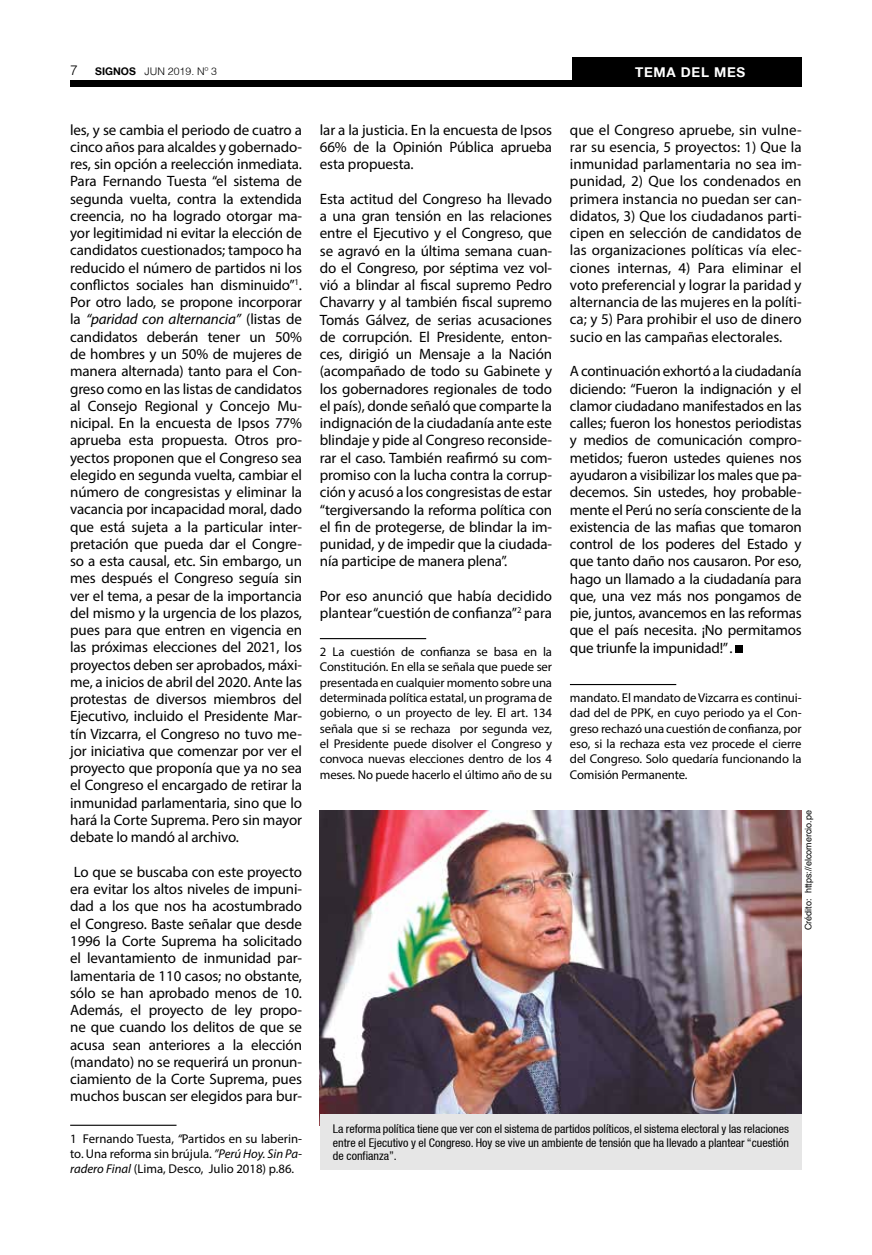
<style>
.page{position:relative;width:872px;height:1255px;background:#fff}
.page>*{position:absolute;margin:0;border:0;box-sizing:border-box;transform-origin:0 0}
.t1{font:15px/17.2px "Myriad Pro";letter-spacing:-.01em;color:#000;text-align:justify}
.t2{font:700 13.5px "Helvetica 75";letter-spacing:.05em;color:#fff}
.t3{font:300 13.5px "Helvetica";color:#000}
.t4{font:12.75px/15.3px "Myriad Pro";letter-spacing:-.01em;color:#000;text-align:justify}
.t5{font:condensed 12px/13.5px "Helvetica 57";color:#000;text-align:justify}
.t6{font:300 10.5px "Helvetica";color:#000}
.t7{font:9px "Helvetica";color:#000}
.s1{font-family:"Helvetica 75";font-weight:700}
.s2{font-style:italic}
</style>
<div class="page">
<div style="left:70px;top:81px;width:731px;height:6px;background:#000"></div>
<hr style="left:70px;top:1124px;width:106px;height:1px;background:#000">
<hr style="left:320px;top:638px;width:106px;height:1px;background:#000">
<div style="left:572px;top:57px;width:229px;height:30px;background:#000"></div>
<div style="left:735px;top:645px;width:7px;height:7px;background:#000"></div>
<hr style="left:570px;top:684px;width:106px;height:1px;background:#000">
<img style="left:320px;top:810px;width:481px;height:304px">
<div style="left:320px;top:1114px;width:481px;height:55px;background:#e6e6e6"></div>
<p class="t3" style="left:70px;top:61px;width:9px">7</p>
<p class="t6" style="left:95px;top:64px;width:123px"><span class="s1">SIGNOS</span> JUN 2019. Nº 3</p>
<p class="t2" style="left:635px;top:64px;width:111px">TEMA DEL MES</p>
<p class="t1" style="left:70px;top:121px;width:233px">les, y se cambia el periodo de cuatro a cinco años para alcaldes y gobernado&shy;res, sin opción a reelección inmediata.<br>Para Fernando Tuesta “el sistema de segunda vuelta, contra la extendida creencia, no ha logrado otorgar ma&shy;yor legitimidad ni evitar la elección de candidatos cuestionados; tampoco ha reducido el número de partidos ni los conflictos sociales han disminuido”<sup>1</sup>.<br>Por otro lado, se propone incorporar la <span class="s2">“paridad con alternancia”</span> (listas de candidatos deberán tener un 50% de hombres y un 50% de mujeres de manera alternada) tanto para el Con&shy;greso como en las listas de candidatos al Consejo Regional y Concejo Mu&shy;nicipal. En la encuesta de Ipsos 77% aprueba esta propuesta. Otros pro&shy;yectos proponen que el Congreso sea elegido en segunda vuelta, cambiar el número de congresistas y eliminar la vacancia por incapacidad moral, dado que está sujeta a la particular inter&shy;pretación que pueda dar el Congre&shy;so a esta causal, etc. Sin embargo, un mes después el Congreso seguía sin ver el tema, a pesar de la importancia del mismo y la urgencia de los plazos, pues para que entren en vigencia en las próximas elecciones del 2021, los proyectos deben ser aprobados, máxi&shy;me, a inicios de abril del 2020. Ante las protestas de diversos miembros del Ejecutivo, incluido el Presidente Mar&shy;tín Vizcarra, el Congreso no tuvo me&shy;jor iniciativa que comenzar por ver el proyecto que proponía que ya no sea el Congreso el encargado de retirar la inmunidad parlamentaria, sino que lo hará la Corte Suprema. Pero sin mayor debate lo mandó al archivo.</p>
<p class="t1" style="left:70px;top:863px;width:233px">Lo que se buscaba con este proyecto era evitar los altos niveles de impuni&shy;dad a los que nos ha acostumbrado el Congreso. Baste señalar que desde 1996 la Corte Suprema ha solicitado el levantamiento de inmunidad par&shy;lamentaria de 110 casos; no obstante, sólo se han aprobado menos de 10.<br>Además, el proyecto de ley propo&shy;ne que cuando los delitos de que se acusa sean anteriores a la elección (mandato) no se requerirá un pronun&shy;ciamiento de la Corte Suprema, pues muchos buscan ser elegidos para bur-</p>
<p class="t4" style="left:70px;top:1130px;width:233px">1 Fernando Tuesta, <span class="s2">“</span>Partidos en su laberin&shy;to. Una reforma sin brújula. <span class="s2">”Perú Hoy. Sin Pa&shy;radero Final</span> (Lima, Desco, Julio 2018) p.86.</p>
<p class="t1" style="left:320px;top:121px;width:234px">lar a la justicia. En la encuesta de Ipsos 66% de la Opinión Pública aprueba esta propuesta.</p>
<p class="t1" style="left:320px;top:190px;width:234px">Esta actitud del Congreso ha llevado a una gran tensión en las relaciones entre el Ejecutivo y el Congreso, que se agravó en la última semana cuan&shy;do el Congreso, por séptima vez vol&shy;vió a blindar al fiscal supremo Pedro Chavarry y al también fiscal supremo Tomás Gálvez, de serias acusaciones de corrupción. El Presidente, enton&shy;ces, dirigió un Mensaje a la Nación (acompañado de todo su Gabinete y los gobernadores regionales de todo el país), donde señaló que comparte la indignación de la ciudadanía ante este blindaje y pide al Congreso reconside&shy;rar el caso. También reafirmó su com&shy;promiso con la lucha contra la corrup&shy;ción y acusó a los congresistas de estar “tergiversando la reforma política con el fin de protegerse, de blindar la im&shy;punidad, y de impedir que la ciudada&shy;nía participe de manera plena”.</p>
<p class="t1" style="left:320px;top:587px;width:234px">Por eso anunció que había decidido plantear “cuestión de confianza”<sup>2</sup> para</p>
<p class="t4" style="left:320px;top:644px;width:234px">2 La cuestión de confianza se basa en la Constitución. En ella se señala que puede ser presentada en cualquier momento sobre una determinada política estatal, un programa de gobierno, o un proyecto de ley. El art. 134 señala que si se rechaza por segunda vez, el Presidente puede disolver el Congreso y convoca nuevas elecciones dentro de los 4 meses. No puede hacerlo el último año de su</p>
<p class="t1" style="left:570px;top:121px;width:233px">que el Congreso apruebe, sin vulne&shy;rar su esencia, 5 proyectos: 1) Que la inmunidad parlamentaria no sea im&shy;punidad, 2) Que los condenados en primera instancia no puedan ser can&shy;didatos, 3) Que los ciudadanos parti&shy;cipen en selección de candidatos de las organizaciones políticas vía elec&shy;ciones internas, 4) Para eliminar el voto preferencial y lograr la paridad y alternancia de las mujeres en la políti&shy;ca; y 5) Para prohibir el uso de dinero sucio en las campañas electorales.</p>
<p class="t1" style="left:570px;top:362px;width:233px">A continuación exhortó a la ciudadanía diciendo: “Fueron la indignación y el clamor ciudadano manifestados en las calles; fueron los honestos periodistas y medios de comunicación compro&shy;metidos; fueron ustedes quienes nos ayudaron a visibilizar los males que pa&shy;decemos. Sin ustedes, hoy probable&shy;mente el Perú no sería consciente de la existencia de las mafias que tomaron control de los poderes del Estado y que tanto daño nos causaron. Por eso, hago un llamado a la ciudadanía para que, una vez más nos pongamos de pie, juntos, avancemos en las reformas que el país necesita. ¡No permitamos que triunfe la impunidad!” .</p>
<p class="t4" style="left:570px;top:689px;width:233px">mandato. El mandato de Vizcarra es continui&shy;dad del de PPK, en cuyo periodo ya el Con&shy;greso rechazó una cuestión de confianza, por eso, si la rechaza esta vez procede el cierre del Congreso. Solo quedaría funcionando la Comisión Permanente.</p>
<p class="t7" style="left:803px;top:930px;width:121px;rotate:-90deg">Crédito: https://elcomercio.pe</p>
<p class="t5" style="left:333px;top:1121px;width:458px">La reforma política tiene que ver con el sistema de partidos políticos, el sistema electoral y las relaciones entre el Ejecutivo y el Congreso. Hoy se vive un ambiente de tensión que ha llevado a plantear “cuestión de confianza”.</p>
</div>
